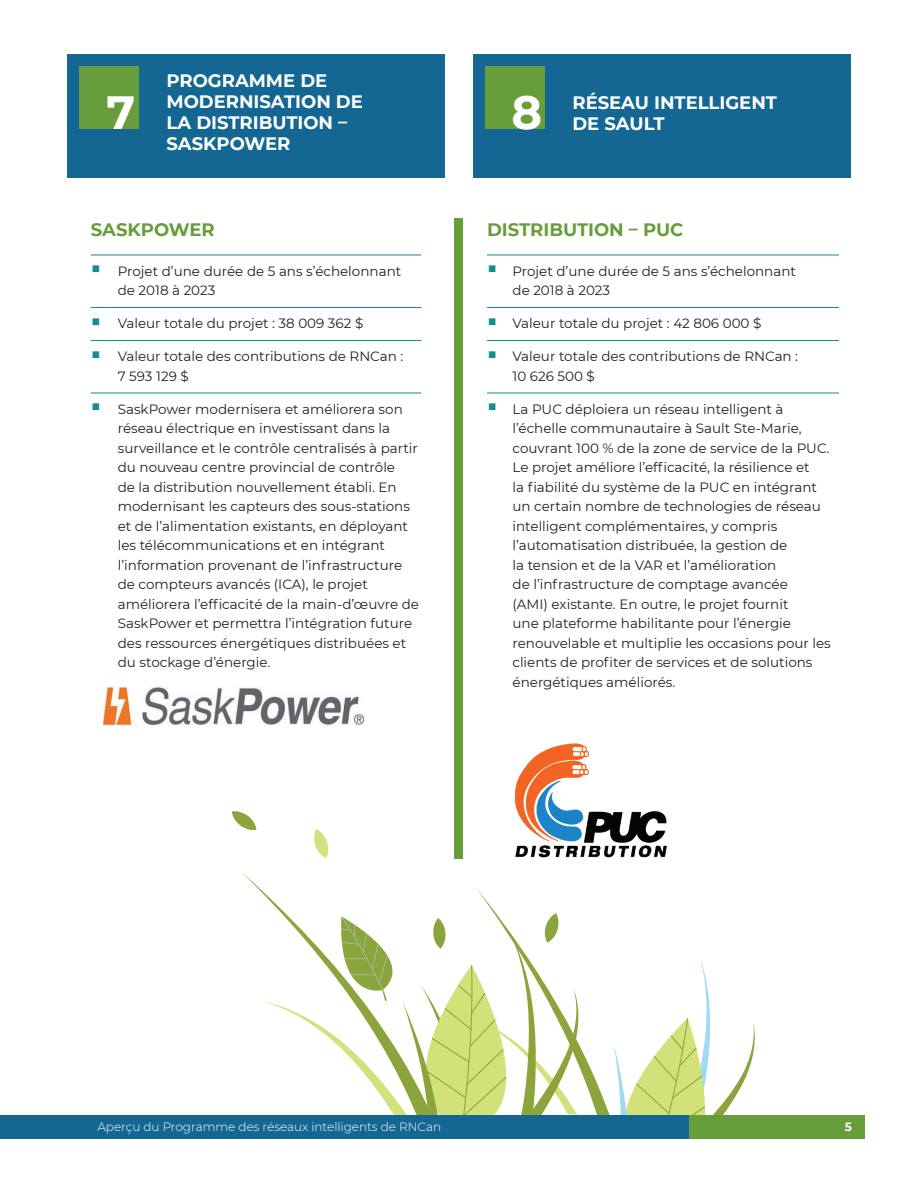
<style>
.page{position:relative;width:918px;height:1188px;background:#fff}
.page>*{position:absolute;margin:0;border:0;box-sizing:border-box;transform-origin:0 0}
.t1{font:700 46.5px "Montserrat";color:#fff}
.t2{font:700 18px/21px "Montserrat";color:#fff}
.t3{font:700 18px "Montserrat";color:#679d3a}
.t4{font:13.5px/19.5px "Montserrat";color:#231f20}
.t5{font:300 12px "Montserrat";color:#fff}
.t6{font:700 12px "Montserrat";color:#fff}
</style>
<div class="page">
<svg style="left:314px;top:829px;width:14px;height:29px"></svg>
<svg style="left:232px;top:811px;width:24px;height:19px"></svg>
<svg style="left:262px;top:888px;width:494px;height:228px"></svg>
<div style="left:0;top:1116px;width:689px;height:23px;background:#136792"></div>
<div style="left:689px;top:1116px;width:175px;height:23px;background:#679d3a"></div>
<div style="left:67px;top:55px;width:378px;height:123px;background:#136792"></div>
<div style="left:473px;top:55px;width:378px;height:123px;background:#136792"></div>
<div style="left:79px;top:67px;width:59px;height:62px;background:#679d3a"></div>
<div style="left:486px;top:67px;width:59px;height:62px;background:#679d3a"></div>
<hr style="left:487px;top:255px;width:352px;height:1px;background:#138e96">
<hr style="left:487px;top:307px;width:352px;height:1px;background:#138e96">
<hr style="left:487px;top:340px;width:352px;height:1px;background:#138e96">
<hr style="left:487px;top:393px;width:352px;height:1px;background:#138e96">
<div style="left:455px;top:218px;width:8px;height:641px;background:#679d3a"></div>
<hr style="left:91px;top:255px;width:330px;height:1px;background:#138e96">
<hr style="left:91px;top:307px;width:330px;height:1px;background:#138e96">
<hr style="left:91px;top:340px;width:330px;height:1px;background:#138e96">
<hr style="left:91px;top:393px;width:330px;height:1px;background:#138e96">
<img style="left:514px;top:743px;width:153px;height:115px">
<img style="left:103px;top:687px;width:260px;height:39px">
<h1 class="t1" style="left:106px;top:79px;width:30px">7</h1>
<h2 class="t2" style="left:166px;top:70px;width:198px">PROGRAMME DE<br>MODERNISATION DE<br>LA DISTRIBUTION –<br>SASKPOWER</h2>
<h2 class="t3" style="left:91px;top:216px;width:126px">SASKPOWER</h2>
<p class="t4" style="left:118px;top:261px;width:285px">Projet d’une durée de 5 ans s’échelonnant de 2018 à 2023</p>
<p class="t4" style="left:118px;top:313px;width:247px">Valeur totale du projet : 38 009 362 $</p>
<p class="t4" style="left:118px;top:346px;width:287px">Valeur totale des contributions de RNCan :<br>7 593 129 $</p>
<p class="t4" style="left:118px;top:399px;width:303px">SaskPower modernisera et améliorera son réseau électrique en investissant dans la surveillance et le contrôle centralisés à partir du nouveau centre provincial de contrôle<br>de la distribution nouvellement établi. En modernisant les capteurs des sous-stations et de l’alimentation existants, en déployant les télécommunications et en intégrant l’information provenant de l’infrastructure de compteurs avancés (ICA), le projet améliorera l’efficacité de la main-d’œuvre de SaskPower et permettra l’intégration future des ressources énergétiques distribuées et du stockage d’énergie.</p>
<h1 class="t1" style="left:511px;top:79px;width:32px">8</h1>
<h2 class="t2" style="left:572px;top:91px;width:206px">RÉSEAU INTELLIGENT<br>DE SAULT</h2>
<h2 class="t3" style="left:487px;top:216px;width:198px">DISTRIBUTION – PUC</h2>
<p class="t4" style="left:513px;top:261px;width:285px">Projet d’une durée de 5 ans s’échelonnant de 2018 à 2023</p>
<p class="t4" style="left:513px;top:313px;width:250px">Valeur totale du projet : 42 806 000 $</p>
<p class="t4" style="left:513px;top:346px;width:287px">Valeur totale des contributions de RNCan :<br>10 626 500 $</p>
<p class="t4" style="left:513px;top:399px;width:320px">La PUC déploiera un réseau intelligent à l’échelle communautaire à Sault Ste-Marie, couvrant 100 % de la zone de service de la PUC.<br>Le projet améliore l’efficacité, la résilience et<br>la fiabilité du système de la PUC en intégrant un certain nombre de technologies de réseau intelligent complémentaires, y compris l’automatisation distribuée, la gestion de<br>la tension et de la VAR et l’amélioration<br>de l’infrastructure de comptage avancée<br>(AMI) existante. En outre, le projet fournit<br>une plateforme habilitante pour l’énergie renouvelable et multiplie les occasions pour les clients de profiter de services et de solutions énergétiques améliorés.</p>
<p class="t5" style="left:97px;top:1119px;width:345px">Aperçu du Programme des réseaux intelligents de RNCan</p>
<p class="t6" style="left:845px;top:1118px;width:9px">5</p>
</div>
